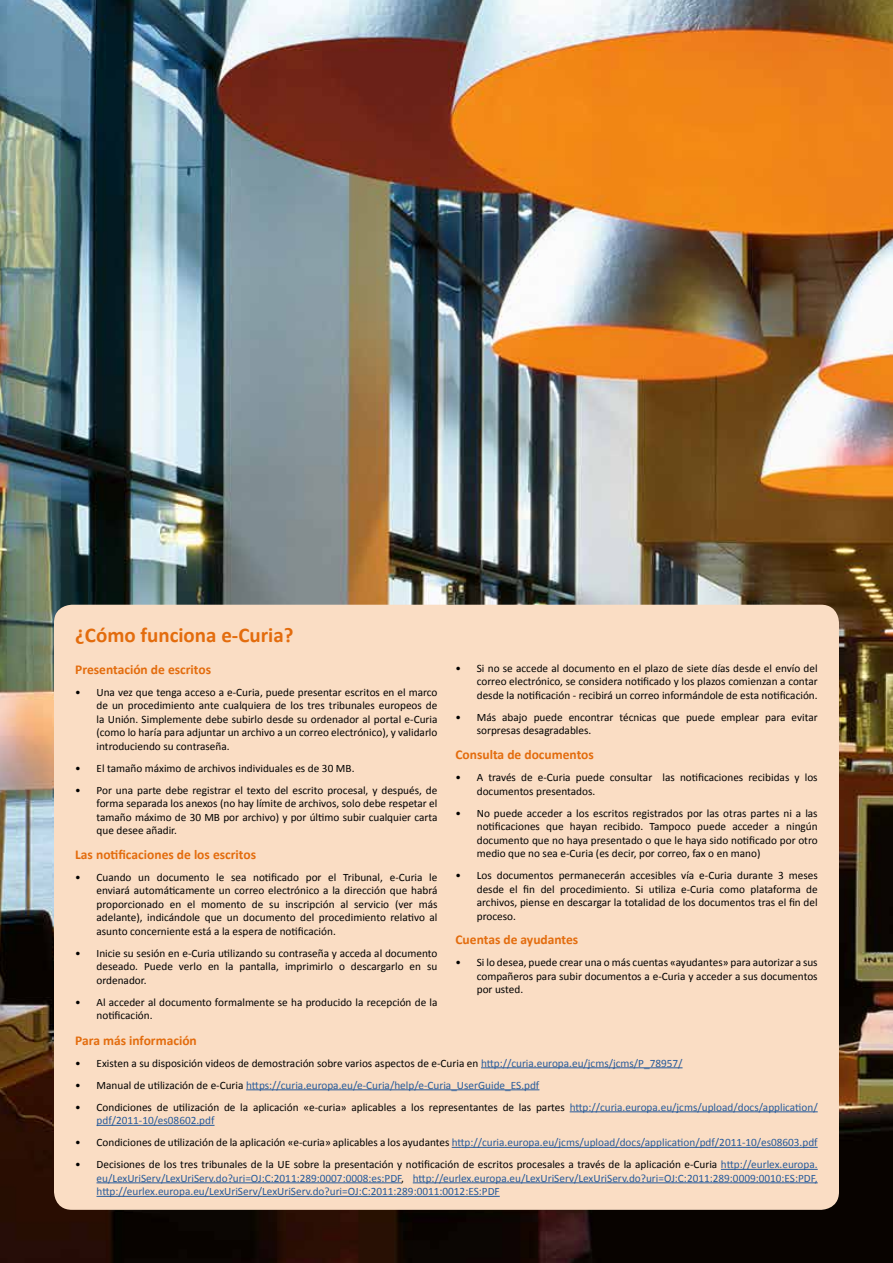
<style>
.page{position:relative;width:893px;height:1263px;background:#fff}
.page>*{position:absolute;margin:0;border:0;box-sizing:border-box;transform-origin:0 0}
.t1{font:700 21px "Calibri";color:#e36c0d}
.t2{font:700 13.5px "Calibri";color:#e36c0d}
.t3{font:11.25px/13.5px "Calibri";color:#000;text-align:justify}
.t4{font:11.25px/13.5px "Calibri";color:#275b9b;text-align:justify}
.s1{color:#275b9b}
.s2{color:#000}
</style>
<div class="page">
<img style="left:0;top:0;width:893px;height:1263px">
<div style="left:54px;top:605px;width:785px;height:605px;background:#faddc4;border-radius:18px"></div>
<hr style="left:481px;top:1067px;width:202px;height:1px;background:#275b9b">
<hr style="left:246px;top:1089px;width:293px;height:1px;background:#275b9b">
<hr style="left:570px;top:1111px;width:248px;height:1px;background:#275b9b">
<hr style="left:97px;top:1125px;width:118px;height:1px;background:#275b9b">
<hr style="left:452px;top:1147px;width:366px;height:1px;background:#275b9b">
<hr style="left:721px;top:1169px;width:97px;height:1px;background:#275b9b">
<hr style="left:97px;top:1182px;width:304px;height:1px;background:#275b9b">
<hr style="left:413px;top:1182px;width:405px;height:1px;background:#275b9b">
<hr style="left:97px;top:1196px;width:403px;height:1px;background:#275b9b">
<h1 class="t1" style="left:75px;top:621px;width:220px">¿Cómo funciona e-Curia?</h1>
<p class="t2" style="left:75px;top:660px;width:137px">Presentación de escritos</p>
<p class="t3" style="left:97px;top:685px;width:342px;text-indent:-21px">• Una vez que tenga acceso a e-Curia, puede presentar escritos en el marco de un procedimiento ante cualquiera de los tres tribunales europeos de la Unión. Simplemente debe subirlo desde su ordenador al portal e-Curia (como lo haría para adjuntar un archivo a un correo electrónico), y validarlo introduciendo su contraseña.</p>
<p class="t3" style="left:75px;top:761px;width:281px">• El tamaño máximo de archivos individuales es de 30 MB.</p>
<p class="t3" style="left:97px;top:783px;width:342px;text-indent:-21px">• Por una parte debe registrar el texto del escrito procesal, y después, de forma separada los anexos (no hay límite de archivos, solo debe respetar el tamaño máximo de 30 MB por archivo) y por último subir cualquier carta que desee añadir.</p>
<p class="t2" style="left:75px;top:846px;width:182px">Las notificaciones de los escritos</p>
<p class="t3" style="left:97px;top:870px;width:342px;text-indent:-21px">• Cuando un documento le sea notificado por el Tribunal, e-Curia le enviará automáticamente un correo electrónico a la dirección que habrá proporcionado en el momento de su inscripción al servicio (ver más adelante), indicándole que un documento del procedimiento relativo al asunto concerniente está a la espera de notificación.</p>
<p class="t3" style="left:97px;top:946px;width:342px;text-indent:-21px">• Inicie su sesión en e-Curia utilizando su contraseña y acceda al documento deseado. Puede verlo en la pantalla, imprimirlo o descargarlo en su ordenador.</p>
<p class="t3" style="left:97px;top:995px;width:342px;text-indent:-21px">• Al acceder al documento formalmente se ha producido la recepción de la notificación.</p>
<p class="t3" style="left:477px;top:661px;width:342px;text-indent:-21px">• Si no se accede al documento en el plazo de siete días desde el envío del correo electrónico, se considera notificado y los plazos comienzan a contar desde la notificación - recibirá un correo informándole de esta notificación.</p>
<p class="t3" style="left:477px;top:710px;width:342px;text-indent:-21px">• Más abajo puede encontrar técnicas que puede emplear para evitar sorpresas desagradables.</p>
<p class="t2" style="left:455px;top:746px;width:140px">Consulta de documentos</p>
<p class="t3" style="left:477px;top:771px;width:342px;text-indent:-21px">• A través de e-Curia puede consultar las notificaciones recibidas y los documentos presentados.</p>
<p class="t3" style="left:477px;top:806px;width:342px;text-indent:-21px">• No puede acceder a los escritos registrados por las otras partes ni a las notificaciones que hayan recibido. Tampoco puede acceder a ningún documento que no haya presentado o que le haya sido notificado por otro medio que no sea e-Curia (es decir, por correo, fax o en mano)</p>
<p class="t3" style="left:477px;top:869px;width:342px;text-indent:-21px">• Los documentos permanecerán accesibles vía e-Curia durante 3 meses desde el fin del procedimiento. Si utiliza e-Curia como plataforma de archivos, piense en descargar la totalidad de los documentos tras el fin del proceso.</p>
<p class="t2" style="left:455px;top:931px;width:124px">Cuentas de ayudantes</p>
<p class="t3" style="left:477px;top:956px;width:342px;text-indent:-21px">• Si lo desea, puede crear una o más cuentas «ayudantes» para autorizar a sus compañeros para subir documentos a e-Curia y acceder a sus documentos por usted.</p>
<p class="t2" style="left:75px;top:1031px;width:123px">Para más información</p>
<p class="t3" style="left:75px;top:1056px;width:609px">• Existen a su disposición videos de demostración sobre varios aspectos de e-Curia en <span class="s1">http://curia.europa.eu/jcms/jcms/P_78957/</span></p>
<p class="t4" style="left:75px;top:1078px;width:466px"><span class="s2">• Manual de utilización de e-Curia</span> https://curia.europa.eu/e-Curia/help/e-Curia_UserGuide_ES.pdf</p>
<p class="t3" style="left:97px;top:1100px;width:723px;text-indent:-21px">• Condiciones de utilización de la aplicación «e-curia» aplicables a los representantes de las partes <span class="s1">http://curia.europa.eu/jcms/upload/docs/application/ pdf/2011-10/es08602.pdf</span></p>
<p class="t4" style="left:75px;top:1135px;width:744px"><span class="s2">• Condiciones de utilización de la aplicación «e-curia» aplicables a los ayudantes</span> http://curia.europa.eu/jcms/upload/docs/application/pdf/2011-10/es08603.pdf</p>
<p class="t4" style="left:97px;top:1157px;width:723px;text-indent:-21px"><span class="s2">• Decisiones de los tres tribunales de la UE sobre la presentación y notificación de escritos procesales a través de la aplicación e-Curia</span> http://eurlex.europa. eu/LexUriServ/LexUriServ.do?uri=OJ:C:2011:289:0007:0008:es:PDF<span class="s2">,</span> http://eurlex.europa.eu/LexUriServ/LexUriServ.do?uri=OJ:C:2011:289:0009:0010:ES:PDF, http://eurlex.europa.eu/LexUriServ/LexUriServ.do?uri=OJ:C:2011:289:0011:0012:ES:PDF</p>
</div>
